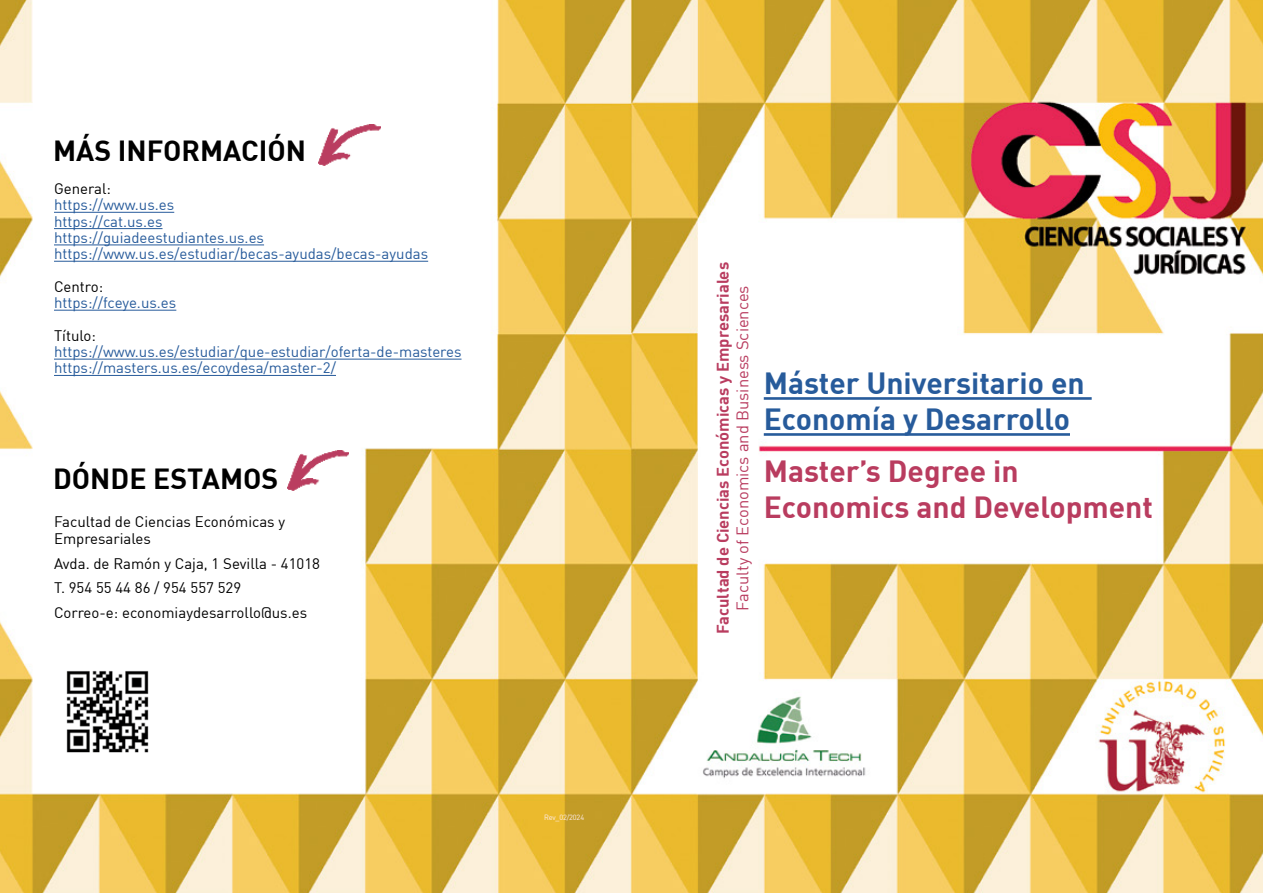
<style>
.page{position:relative;width:1263px;height:893px;background:#fff}
.page>*{position:absolute;margin:0;border:0;box-sizing:border-box;transform-origin:0 0}
.t1{font:700 30px/36px "DIN";color:#275b9b}
.t2{font:700 30px/36px "DIN";color:#b93c5f}
.t3{font:700 28.5px "DIN";color:#000}
.t4{font:700 16.5px "DIN";color:#b93c5f}
.t5{font:16.5px "DIN";color:#b93c5f}
.t6{font:15px/16.4px "DIN";color:#275b9b}
.t7{font:15px/24.8px "DIN";color:#000}
.t8{font:7.5px "DIN";letter-spacing:-.02em;color:#ffedf0}
</style>
<div class="page">
<img style="left:0;top:0;width:1263px;height:893px">
<img style="left:319px;top:125px;width:61px;height:40px">
<img style="left:287px;top:450px;width:62px;height:40px">
<img style="left:54px;top:658px;width:107px;height:107px">
<hr style="left:54px;top:212px;width:120px;height:1px;background:#275b9b">
<hr style="left:54px;top:228px;width:109px;height:1px;background:#275b9b">
<hr style="left:54px;top:245px;width:210px;height:1px;background:#275b9b">
<hr style="left:54px;top:261px;width:374px;height:1px;background:#275b9b">
<hr style="left:54px;top:310px;width:122px;height:1px;background:#275b9b">
<hr style="left:54px;top:359px;width:407px;height:1px;background:#275b9b">
<hr style="left:54px;top:375px;width:282px;height:1px;background:#275b9b">
<hr style="left:764px;top:397px;width:328px;height:3px;background:#275b9b">
<hr style="left:764px;top:433px;width:306px;height:3px;background:#275b9b">
<h2 class="t3" style="left:53px;top:132px;width:254px">MÁS INFORMACIÓN</h2>
<p class="t7" style="left:54px;top:176px;width:59px">General:</p>
<p class="t6" style="left:54px;top:196px;width:376px">https://www.us.es<br>https://cat.us.es<br>https://guiadeestudiantes.us.es https://www.us.es/estudiar/becas-ayudas/becas-ayudas</p>
<p class="t7" style="left:54px;top:274px;width:51px">Centro:</p>
<p class="t6" style="left:54px;top:294px;width:124px">https://fceye.us.es</p>
<p class="t7" style="left:54px;top:323px;width:43px">Título:</p>
<p class="t6" style="left:54px;top:343px;width:409px">https://www.us.es/estudiar/que-estudiar/oferta-de-masteres https://masters.us.es/ecoydesa/master-2/</p>
<h2 class="t3" style="left:53px;top:460px;width:227px">DÓNDE ESTAMOS</h2>
<p class="t7" style="left:54px;top:514px;width:233px;line-height:16.4px">Facultad de Ciencias Económicas y<br>Empresariales</p>
<p class="t7" style="left:54px;top:550px;width:268px">Avda. de Ramón y Caja, 1 Sevilla - 41018<br>T. 954 55 44 86 / 954 557 529<br>Correo-e: economiaydesarrollo@us.es</p>
<p class="t8" style="left:544px;top:813px;width:42px">Rev_02/2024</p>
<p class="t4" style="left:712px;top:634px;width:373px;rotate:-90deg">Facultad de Ciencias Económicas y Empresariales</p>
<p class="t5" style="left:732px;top:611px;width:327px;rotate:-90deg">Faculty of Economics and Business Sciences</p>
<h1 class="t1" style="left:764px;top:364px;width:322px">Máster Universitario en<br>Economía y Desarrollo</h1>
<h1 class="t2" style="left:764px;top:452px;width:391px">Master’s Degree in<br>Economics and Development</h1>
</div>
